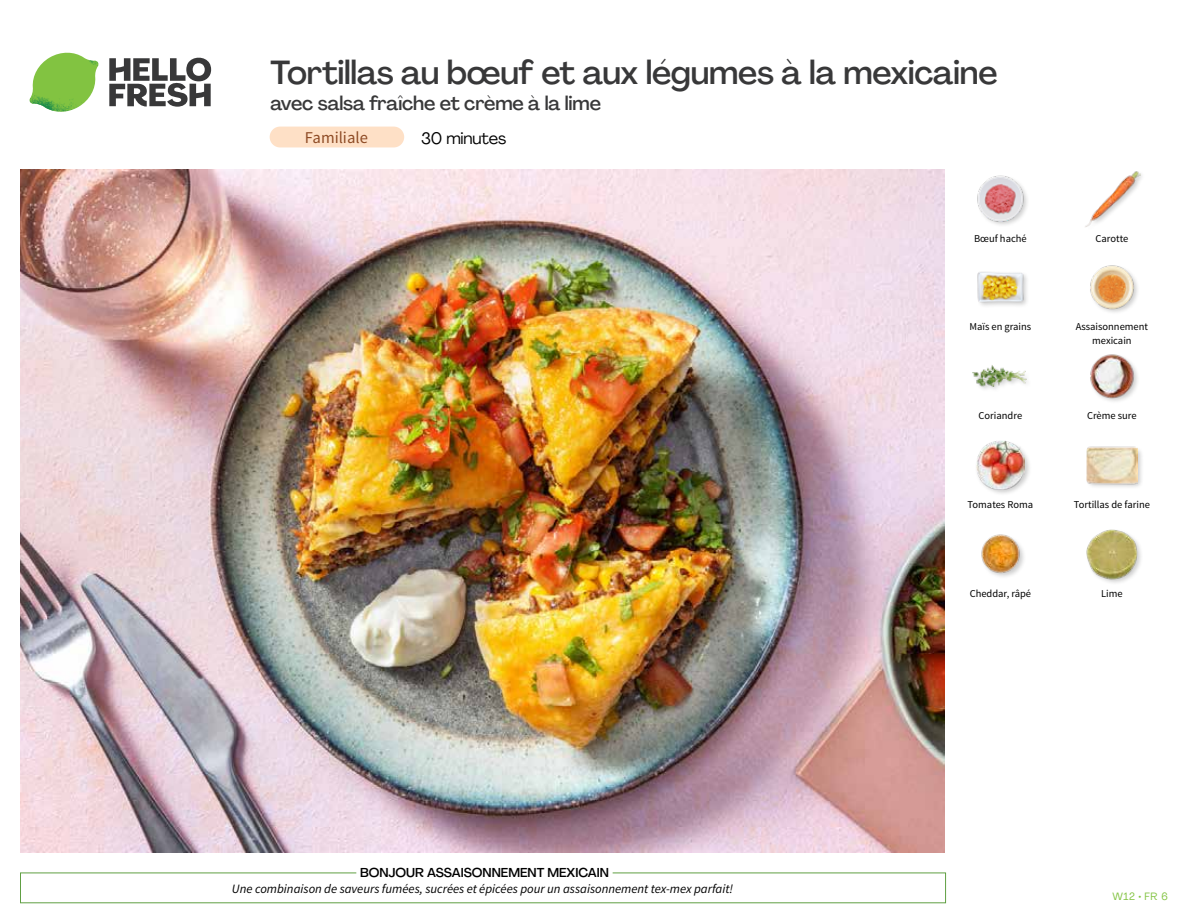
<style>
.page{position:relative;width:1188px;height:918px;background:#fff}
.page>*{position:absolute;margin:0;border:0;box-sizing:border-box;transform-origin:0 0}
.t1{font:500 33px "Agrandir";letter-spacing:-.01em;color:#383839}
.t2{font:500 19.5px "Agrandir";letter-spacing:-.01em;color:#383839}
.t3{font:16.5px "Source Sans Pro";color:#8e4b25}
.t4{font:16.5px "Agrandir";letter-spacing:-.01em;color:#000}
.t5{font:italic 12.75px "Source Sans Pro";color:#000}
.t6{font:500 12.75px "Agrandir";color:#000}
.t7{font:10.5px/13.5px "Source Sans Pro";color:#000;text-align:center}
.t8{font:10.5px "Agrandir";color:#82c341}
</style>
<div class="page">
<div style="left:270px;top:127px;width:134px;height:20px;background:#fee0c6;border-radius:10px"></div>
<svg style="left:109px;top:57px;width:102px;height:50px"></svg>
<svg style="left:34px;top:53px;width:62px;height:40px"></svg>
<img style="left:67px;top:53px;width:32px;height:26px">
<img style="left:33px;top:75px;width:59px;height:11px">
<img style="left:29px;top:79px;width:61px;height:33px">
<img style="left:65px;top:86px;width:27px;height:25px">
<div style="left:20px;top:873px;width:926px;height:30px;border:1px solid #609f43"></div>
<div style="left:356px;top:865px;width:257px;height:15px;background:#fff"></div>
<img style="left:21px;top:170px;width:924px;height:682px">
<img style="left:1086px;top:529px;width:55px;height:54px">
<img style="left:981px;top:534px;width:43px;height:43px">
<div style="left:1086px;top:446px;width:58px;height:44px;background:#000;opacity:.2"></div>
<img style="left:1087px;top:446px;width:50px;height:44px">
<div style="left:974px;top:440px;width:58px;height:57px;background:#000;opacity:.2"></div>
<img style="left:976px;top:441px;width:49px;height:48px">
<img style="left:1090px;top:354px;width:48px;height:48px">
<img style="left:972px;top:365px;width:55px;height:23px">
<img style="left:1090px;top:265px;width:48px;height:48px">
<img style="left:977px;top:272px;width:50px;height:34px">
<img style="left:1085px;top:171px;width:56px;height:56px">
<img style="left:977px;top:175px;width:50px;height:50px">
<h1 class="t1" style="left:271px;top:52px;width:729px">Tortillas au bœuf et aux légumes à la mexicaine</h1>
<h2 class="t2" style="left:271px;top:91px;width:332px">avec salsa fraîche et crème à la lime</h2>
<h3 class="t3" style="left:305px;top:128px;width:64px">Familiale</h3>
<h3 class="t4" style="left:421px;top:128px;width:87px">30 minutes</h3>
<p class="t6" style="left:360px;top:864px;width:250px">BONJOUR ASSAISONNEMENT MEXICAIN</p>
<p class="t5" style="left:232px;top:881px;width:503px">Une combinaison de saveurs fumées, sucrées et épicées pour un assaisonnement tex-mex parfait!</p>
<p class="t7" style="left:974px;top:232px;width:54px">Bœuf haché</p>
<p class="t7" style="left:969px;top:320px;width:63px">Maïs en grains</p>
<p class="t7" style="left:1096px;top:232px;width:34px">Carotte</p>
<p class="t7" style="left:1076px;top:320px;width:74px">Assaisonnement mexicain</p>
<p class="t7" style="left:979px;top:409px;width:45px">Coriandre</p>
<p class="t7" style="left:1087px;top:409px;width:51px">Crème sure</p>
<p class="t7" style="left:968px;top:498px;width:67px">Tomates Roma</p>
<p class="t7" style="left:1074px;top:498px;width:78px">Tortillas de farine</p>
<p class="t7" style="left:970px;top:587px;width:63px">Cheddar, râpé</p>
<p class="t7" style="left:1101px;top:587px;width:23px">Lime</p>
<p class="t8" style="left:1113px;top:890px;width:57px">W12 • FR 6</p>
</div>
